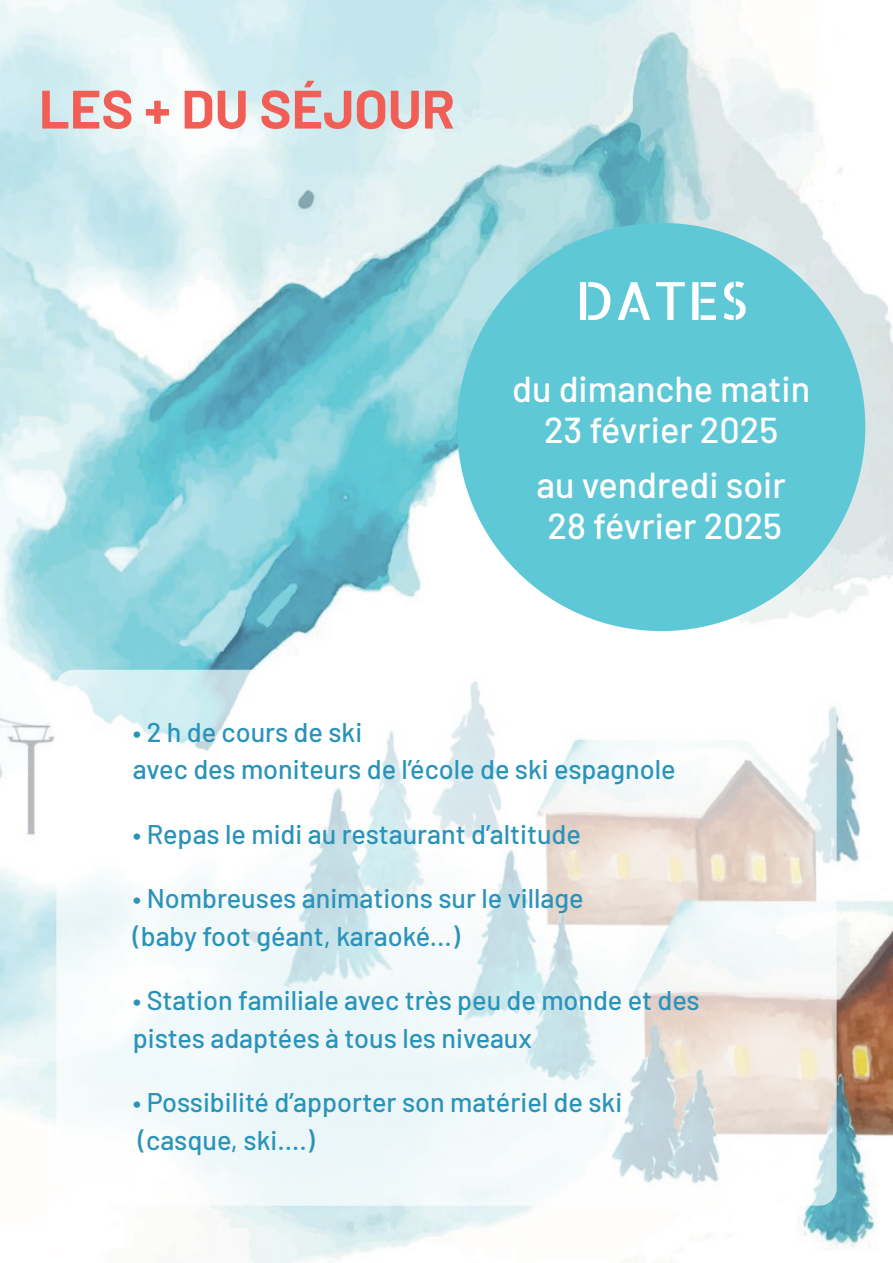
<style>
.page{position:relative;width:893px;height:1263px;background:#fff}
.page>*{position:absolute;margin:0;border:0;box-sizing:border-box;transform-origin:0 0}
.t1{font:700 54px "Barlow";color:#f15e55}
.t2{font:52.5px "Allerta Stencil";color:#fff}
.t3{font:500 36px/40.5px "Barlow";color:#fff;text-align:center}
.t4{font:500 27px/37.5px "Barlow";color:#2a93b9}
</style>
<div class="page">
<img style="left:0;top:0;width:893px;height:1263px">
<svg style="left:56px;top:670px;width:781px;height:536px"></svg>
<div style="left:457px;top:223px;width:408px;height:408px;background:#5fc8d7;border-radius:50%"></div>
<h1 class="t1" style="left:39px;top:69px;width:418px">LES + DU SÉJOUR</h1>
<h2 class="t2" style="left:575px;top:266px;width:174px">DATES</h2>
<h3 class="t3" style="left:512px;top:366px;width:300px">du dimanche matin<br>23 février 2025</h3>
<h3 class="t3" style="left:537px;top:462px;width:251px">au vendredi soir<br>28 février 2025</h3>
<p class="t4" style="left:133px;top:711px;width:544px">• 2 h de cours de ski<br>avec des moniteurs de l’école de ski espagnole</p>
<p class="t4" style="left:133px;top:813px;width:450px">• Repas le midi au restaurant d’altitude</p>
<p class="t4" style="left:133px;top:878px;width:452px">• Nombreuses animations sur le village (baby foot géant, karaoké...)</p>
<p class="t4" style="left:133px;top:980px;width:568px">• Station familiale avec très peu de monde et des pistes adaptées à tous les niveaux</p>
<p class="t4" style="left:133px;top:1082px;width:491px">• Possibilité d’apporter son matériel de ski (casque, ski….)</p>
</div>
